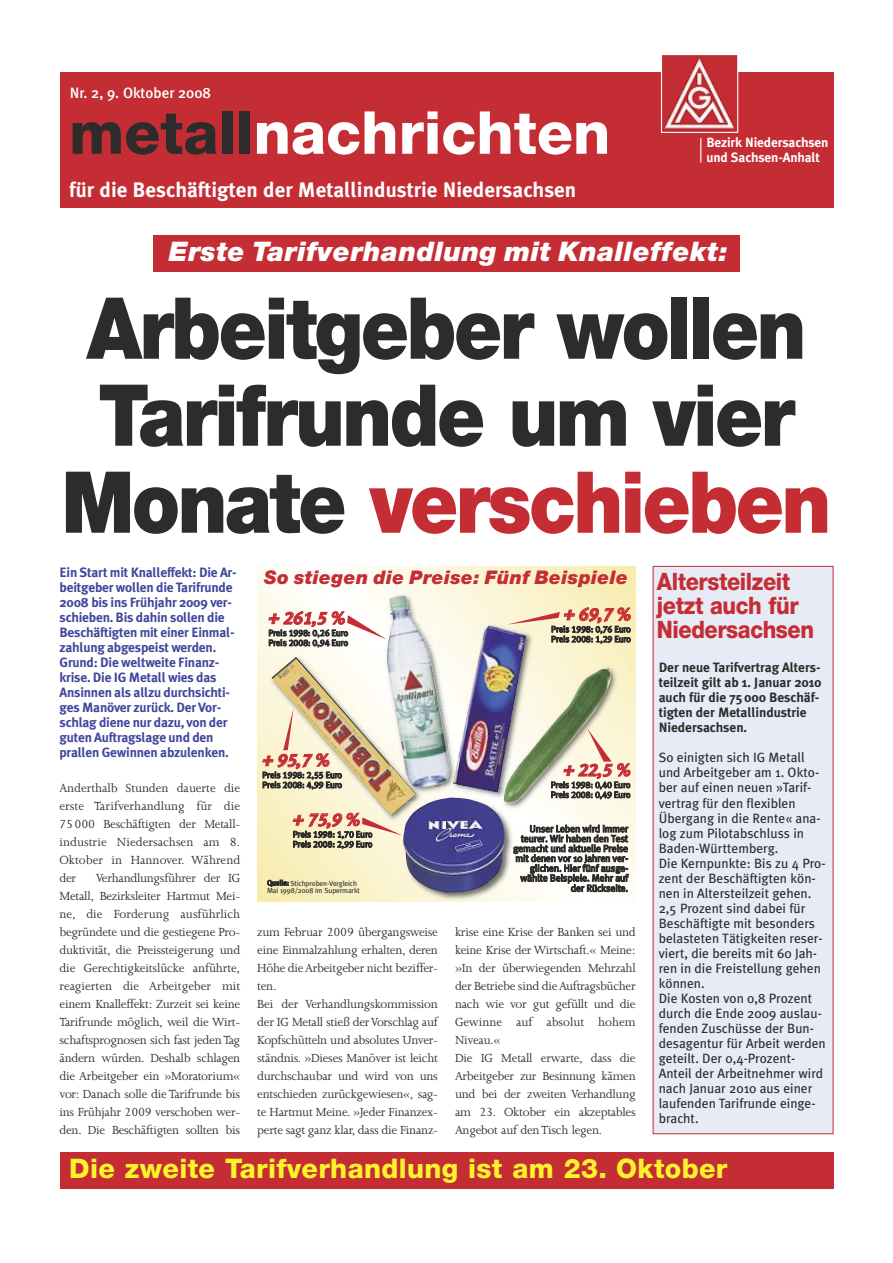
<style>
.page{position:relative;width:893px;height:1263px;background:#fff}
.page>*{position:absolute;margin:0;border:0;box-sizing:border-box;transform-origin:0 0}
.t1{font:900 85.5px/87px "Helvetica Neue";letter-spacing:-.035em;color:#2d2c2b;text-align:center;scale:.9 1}
.t2{font:800 59.25px "Helvetica Neue";color:#fff}
.t3{font:800 27px "Helvetica Neue";letter-spacing:.015em;color:#fbf42b}
.t4{font:italic 900 27px "Helvetica Neue";letter-spacing:.02em;color:#fff}
.t5{font:800 24px/24.3px "Helvetica Neue";letter-spacing:-.02em;color:#c52d34;scale:.9 1}
.t6{font:700 21px "Meta Plus";color:#fff}
.t7{font:18.75px "Helvetica Neue Black Italic OV DNUABC";letter-spacing:.02em;color:#c52d34}
.t8{font:italic 17.7px "Meta Bold LF";letter-spacing:-.01em;color:#c52d34}
.t9{font:500 15px "Meta Plus";color:#fff}
.t10{font:13.5px/18px "Joanna";letter-spacing:-.02em;color:#2d2c2b}
.t11{font:13.5px/15px "Meta Plus";color:#2d2c2b}
.t12{font:700 13.5px/15px "Meta Plus";letter-spacing:-.015em;color:#3f479b}
.t13{font:700 13.5px/15px "Meta Plus";letter-spacing:-.005em;color:#2d2c2b}
.t14{font:700 13.35px/14.7px "Meta Plus";letter-spacing:-.01em;color:#fff}
.t15{font:9.9px/9.9px "Meta Plus Book Roman OV CNUABC";letter-spacing:-.015em;color:#2d2c2b;text-align:right}
.t16{font:8.85px/9.9px "Meta Book LF";letter-spacing:-.025em;color:#2d2c2b}
.t17{font:7.35px/7.4px "Meta Plus Book Roman OV CNUABC";letter-spacing:-.015em;color:#2d2c2b}
.s1{color:#2d2c2b}
.s2{color:#c52d34}
</style>
<div class="page">
<div style="left:60px;top:72px;width:773px;height:135px;background:#c52d34"></div>
<svg style="left:700px;top:138px;width:1px;height:24px"></svg>
<img style="left:663px;top:56px;width:73px;height:75px">
<div style="left:661px;top:54px;width:77px;height:79px;border:1px solid #fff"></div>
<div style="left:153px;top:236px;width:587px;height:36px;background:#c52d34"></div>
<div style="left:653px;top:567px;width:180px;height:566px;background:#e7ebf5"></div>
<div style="left:60px;top:1152px;width:773px;height:36px;background:#c52d34"></div>
<svg style="left:257px;top:566px;width:379px;height:336px"></svg>
<img style="left:394px;top:835px;width:127px;height:67px">
<img style="left:403px;top:835px;width:102px;height:58px">
<img style="left:257px;top:637px;width:153px;height:200px">
<img style="left:271px;top:657px;width:12px;height:158px">
<img style="left:461px;top:608px;width:83px;height:4px">
<img style="left:512px;top:636px;width:124px;height:200px">
<img style="left:612px;top:668px;width:4px;height:142px">
<img style="left:359px;top:576px;width:102px;height:36px">
<img style="left:387px;top:595px;width:63px;height:17px">
<img style="left:283px;top:612px;width:329px;height:223px">
<p class="t9" style="left:70px;top:84px;width:143px">Nr. 2, 9. Oktober 2008</p>
<h2 class="t2" style="left:69px;top:111px;width:543px"><span class="s1">metall</span>nachrichten</h2>
<h3 class="t6" style="left:69px;top:177px;width:509px">für die Beschäftigten der Metallindustrie Niedersachsen</h3>
<p class="t14" style="left:706px;top:136px;width:124px">Bezirk Niedersachsen und Sachsen-Anhalt</p>
<h3 class="t4" style="left:169px;top:236px;width:560px">Erste Tarifverhandlung mit Knalleffekt:</h3>
<h1 class="t1" style="left:62px;top:286px;width:857px">Arbeitgeber wollen<br>Tarifrunde um vier<br>Monate <span class="s2">verschieben</span></h1>
<p class="t12" style="left:60px;top:564px;width:179px">Ein Start mit Knalleffekt: Die Ar&shy;beitgeber wollen die Tarifrunde<br>2008 bis ins Frühjahr 2009 ver&shy;schieben. Bis dahin sollen die<br>Beschäftigten mit einer Einmal&shy;zahlung abgespeist werden.<br>Grund: Die weltweite Finanz&shy;krise. Die IG Metall wies das<br>Ansinnen als allzu durchsichti&shy;ges Manöver zurück. Der Vor&shy;schlag diene nur dazu, von der guten Auftragslage und den prallen Gewinnen abzulenken.</p>
<p class="t10" style="left:60px;top:778px;width:182px;text-align:justify">Anderthalb Stunden dauerte die erste Tarifverhandlung für die 75000 Beschäftigten der Metall&shy;industrie Niedersachsen am 8.<br>Oktober in Hannover. Während der</p>
<p class="t10" style="left:60px;top:868px;width:182px;text-align:justify;text-indent:36px">Verhandlungsführer der IG Metall, Bezirksleiter Hartmut Mei&shy;ne, die Forderung ausführlich begründete und die gestiegene Pro&shy;duktivität, die Preissteigerung und die Gerechtigkeitslücke anführte, reagierten die Arbeitgeber mit einem Knalleffekt: Zurzeit sei keine Tarifrunde möglich, weil die Wirt&shy;schaftsprognosen sich fast jeden Tag ändern würden. Deshalb schlagen die Arbeitgeber ein »Moratorium« vor: Danach solle die Tarifrunde bis ins Frühjahr 2009 verschoben wer&shy;den. Die Beschäftigten sollten bis</p>
<h3 class="t7" style="left:264px;top:566px;width:365px">So stiegen die Preise: Fünf Beispiele</h3>
<h3 class="t8" style="left:269px;top:607px;width:78px">+ 261,5 %</h3>
<p class="t16" style="left:268px;top:628px;width:81px">Preis 1998: 0,26 Euro<br>Preis 2008: 0,94 Euro</p>
<h3 class="t8" style="left:564px;top:603px;width:69px">+ 69,7 %</h3>
<p class="t16" style="left:551px;top:624px;width:81px">Preis 1998: 0,76 Euro<br>Preis 2008: 1,29 Euro</p>
<h3 class="t8" style="left:262px;top:749px;width:69px">+ 95,7 %</h3>
<p class="t16" style="left:262px;top:770px;width:81px">Preis 1998: 2,55 Euro<br>Preis 2008: 4,99 Euro</p>
<h3 class="t8" style="left:293px;top:808px;width:69px">+ 75,9 %</h3>
<p class="t16" style="left:293px;top:829px;width:81px">Preis 1998: 1,70 Euro<br>Preis 2008: 2,99 Euro</p>
<p class="t17" style="left:267px;top:879px;width:94px">Quelle: Stichproben-Vergleich<br>Mai 1998/2008 im Supermarkt</p>
<p class="t10" style="left:257px;top:922px;width:182px">zum Februar 2009 übergangsweise eine Einmalzahlung erhalten, deren Höhe dieArbeitgeber nicht beziffer&shy;ten.<br>Bei der Verhandlungskommission der IG Metall stieß derVorschlag auf Kopfschütteln und absolutes Unver&shy;ständnis. »Dieses Manöver ist leicht durchschaubar und wird von uns entschieden zurückgewiesen«, sag&shy;te Hartmut Meine. »Jeder Finanzex&shy;perte sagt ganz klar, dass die Finanz-</p>
<h3 class="t8" style="left:563px;top:759px;width:69px">+ 22,5 %</h3>
<p class="t16" style="left:551px;top:780px;width:81px">Preis 1998: 0,40 Euro<br>Preis 2008: 0,49 Euro</p>
<p class="t15" style="left:513px;top:824px;width:117px">Unser Leben wird immer teurer. Wir haben den Test gemacht und aktuelle Preise mit denen vor 10 Jahren ver&shy;glichen. Hier fünf ausge&shy;wählte Beispiele. Mehr auf der Rückseite.</p>
<p class="t10" style="left:455px;top:922px;width:182px">krise eine Krise der Banken sei und keine Krise der Wirtschaft.« Meine: »In der überwiegenden Mehrzahl der Betriebe sind dieAuftragsbücher nach wie vor gut gefüllt und die<br>Gewinne auf absolut hohem<br>Niveau.«<br>Die IG Metall erwarte, dass die<br>Arbeitgeber zur Besinnung kämen und bei der zweiten Verhandlung am 23. Oktober ein akzeptables<br>Angebot auf den Tisch legen.</p>
<h3 class="t5" style="left:657px;top:571px;width:176px">Altersteilzeit jetzt auch für<br>Niedersachsen</h3>
<p class="t13" style="left:659px;top:660px;width:164px">Der neue Tarifvertrag Alters&shy;teilzeit gilt ab 1. Januar 2010 auch für die 75 000 Beschäf&shy;tigten der Metallindustrie<br>Niedersachsen.</p>
<p class="t11" style="left:659px;top:750px;width:169px">So einigten sich IG Metall und Arbeitgeber am 1. Okto&shy;ber auf einen neuen »Tarif&shy;vertrag für den flexiblen<br>Übergang in die Rente« ana&shy;log zum Pilotabschluss in<br>Baden-Württemberg.<br>Die Kernpunkte: Bis zu 4 Pro&shy;zent der Beschäftigten kön&shy;nen in Altersteilzeit gehen.<br>2,5 Prozent sind dabei für<br>Beschäftigte mit besonders belasteten Tätigkeiten reser&shy;viert, die bereits mit 60 Jah&shy;ren in die Freistellung gehen können.<br>Die Kosten von 0,8 Prozent durch die Ende 2009 auslau&shy;fenden Zuschüsse der Bun&shy;desagentur für Arbeit werden geteilt. Der 0,4-Prozent-<br>Anteil der Arbeitnehmer wird nach Januar 2010 aus einer laufenden Tarifrunde einge&shy;bracht.</p>
<h3 class="t3" style="left:69px;top:1158px;width:660px">Die zweite Tarifverhandlung ist am 23. Oktober</h3>
</div>
